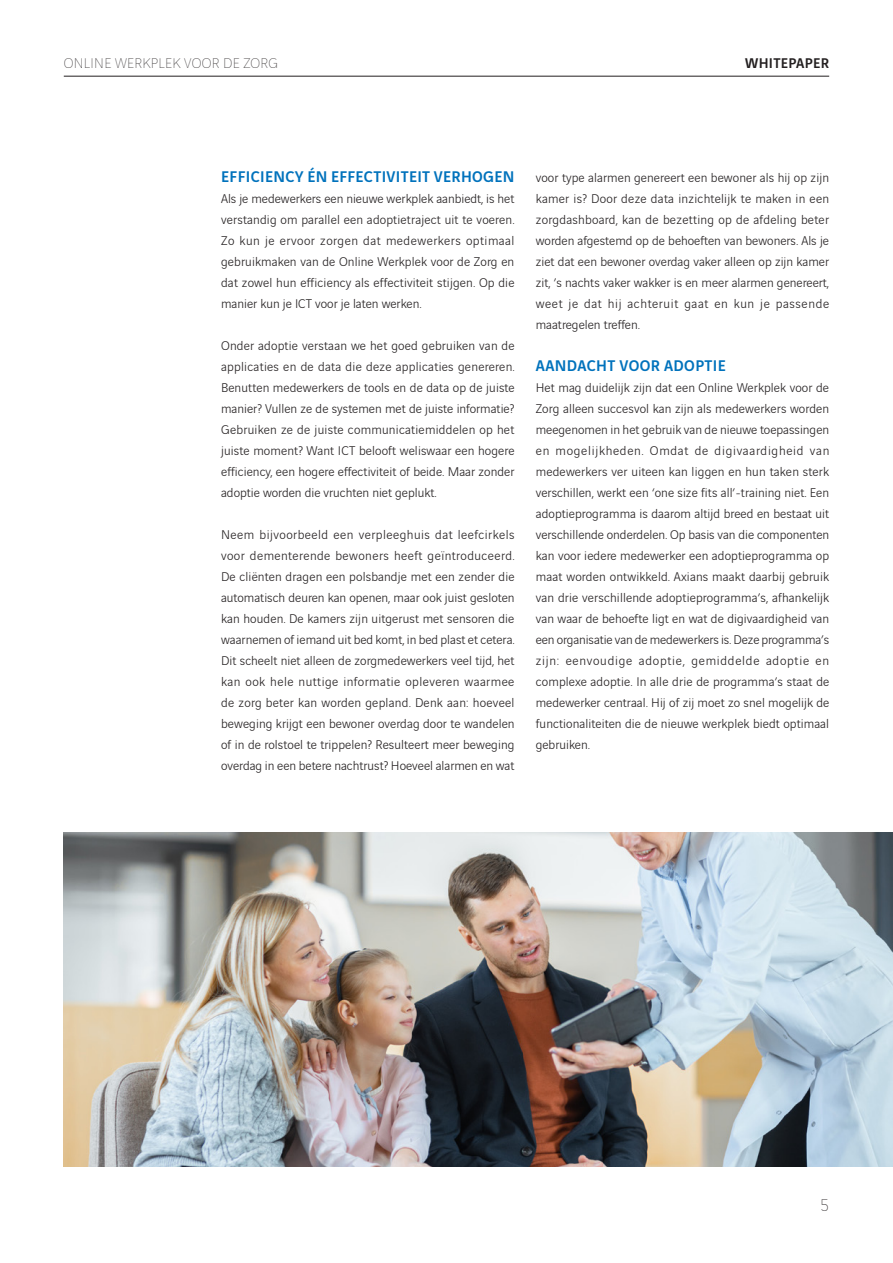
<style>
.page{position:relative;width:893px;height:1263px;background:#fff}
.page>*{position:absolute;margin:0;border:0;box-sizing:border-box;transform-origin:0 0}
.t1{font:200 18px "Vinci Sans";color:#231f20}
.t2{font:500 16.5px "Vinci Sans";letter-spacing:.02em;color:#0072bc}
.t3{font:200 15px "Vinci Sans";letter-spacing:.02em;color:#231f20}
.t4{font:500 15px "Vinci Sans";letter-spacing:.02em;color:#231f20}
.t5{font:300 13.5px/21px "Vinci Sans";color:#231f20;text-align:justify}
</style>
<div class="page">
<hr style="left:64px;top:76px;width:765px;height:1px;background:#231f20">
<img style="left:64px;top:833px;width:829px;height:333px">
<p class="t3" style="left:64px;top:52px;width:215px">ONLINE WERKPLEK VOOR DE ZORG</p>
<p class="t4" style="left:745px;top:51px;width:85px">WHITEPAPER</p>
<h3 class="t2" style="left:221px;top:163px;width:295px">EFFICIENCY ÉN EFFECTIVITEIT VERHOGEN</h3>
<h3 class="t5" style="left:221px;top:187px;width:295px">Als je medewerkers een nieuwe werkplek aanbiedt, is het verstandig om parallel een adoptietraject uit te voeren.<br>Zo kun je ervoor zorgen dat medewerkers optimaal gebruikmaken van de Online Werkplek voor de Zorg en dat zowel hun efficiency als effectiviteit stijgen. Op die manier kun je ICT voor je laten werken.</h3>
<h3 class="t5" style="left:221px;top:334px;width:295px">Onder adoptie verstaan we het goed gebruiken van de applicaties en de data die deze applicaties genereren.<br>Benutten medewerkers de tools en de data op de juiste manier? Vullen ze de systemen met de juiste informatie?<br>Gebruiken ze de juiste communicatiemiddelen op het juiste moment? Want ICT belooft weliswaar een hogere efficiency, een hogere effectiviteit of beide. Maar zonder adoptie worden die vruchten niet geplukt.</h3>
<h3 class="t5" style="left:221px;top:523px;width:295px">Neem bijvoorbeeld een verpleeghuis dat leefcirkels voor dementerende bewoners heeft geïntroduceerd.<br>De cliënten dragen een polsbandje met een zender die automatisch deuren kan openen, maar ook juist gesloten kan houden. De kamers zijn uitgerust met sensoren die waarnemen of iemand uit bed komt, in bed plast et cetera.<br>Dit scheelt niet alleen de zorgmedewerkers veel tijd, het kan ook hele nuttige informatie opleveren waarmee de zorg beter kan worden gepland. Denk aan: hoeveel beweging krijgt een bewoner overdag door te wandelen of in de rolstoel te trippelen? Resulteert meer beweging overdag in een betere nachtrust? Hoeveel alarmen en wat</h3>
<h3 class="t5" style="left:536px;top:166px;width:295px">voor type alarmen genereert een bewoner als hij op zijn kamer is? Door deze data inzichtelijk te maken in een zorgdashboard, kan de bezetting op de afdeling beter worden afgestemd op de behoeften van bewoners. Als je ziet dat een bewoner overdag vaker alleen op zijn kamer zit, ’s nachts vaker wakker is en meer alarmen genereert, weet je dat hij achteruit gaat en kun je passende maatregelen treffen.</h3>
<h3 class="t2" style="left:536px;top:352px;width:191px">AANDACHT VOOR ADOPTIE</h3>
<h3 class="t5" style="left:536px;top:376px;width:295px">Het mag duidelijk zijn dat een Online Werkplek voor de Zorg alleen succesvol kan zijn als medewerkers worden meegenomen in het gebruik van de nieuwe toepassingen en mogelijkheden. Omdat de digivaardigheid van medewerkers ver uiteen kan liggen en hun taken sterk verschillen, werkt een ‘one size fits all’-training niet. Een adoptieprogramma is daarom altijd breed en bestaat uit verschillende onderdelen. Op basis van die componenten kan voor iedere medewerker een adoptieprogramma op maat worden ontwikkeld. Axians maakt daarbij gebruik van drie verschillende adoptieprogramma’s, afhankelijk van waar de behoefte ligt en wat de digivaardigheid van een organisatie van de medewerkers is. Deze programma’s zijn: eenvoudige adoptie, gemiddelde adoptie en complexe adoptie. In alle drie de programma’s staat de medewerker centraal. Hij of zij moet zo snel mogelijk de functionaliteiten die de nieuwe werkplek biedt optimaal gebruiken.</h3>
<h1 class="t1" style="left:820px;top:1192px;width:10px">5</h1>
</div>
